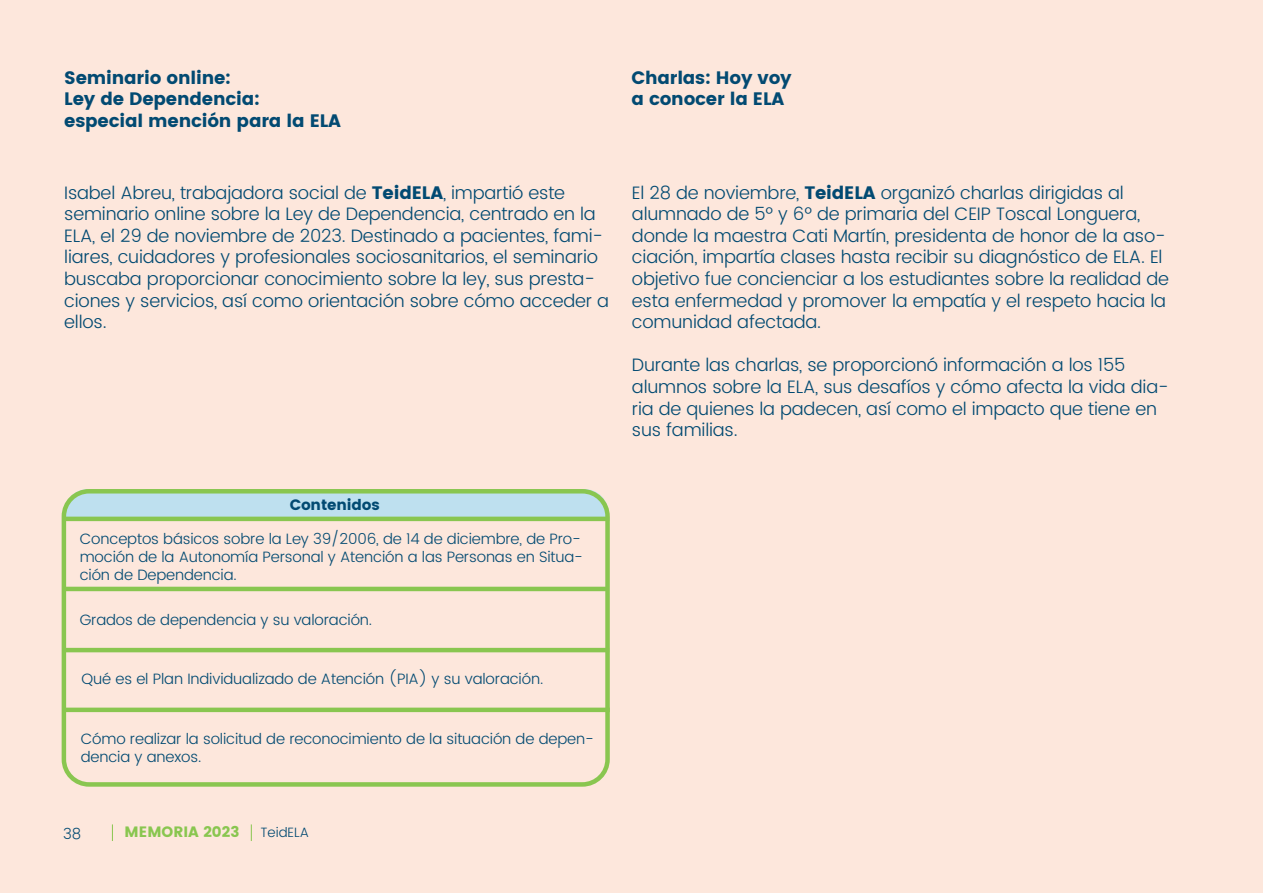
<style>
.page{position:relative;width:1263px;height:893px;background:#fde7dc}
.page>*{position:absolute;margin:0;border:0;box-sizing:border-box;transform-origin:0 0}
.t1{font:300 18px/21.6px "Poppins";letter-spacing:-.01em;color:#024a72}
.t2{font:18px "Poppins";letter-spacing:-.01em;color:#024a72}
.t3{font:300 15px/18px "Poppins";letter-spacing:-.01em;color:#024a72}
.t4{font:15px "Poppins";color:#89c650}
.t5{font:15px "Poppins";letter-spacing:-.01em;color:#024a72}
.t6{font:300 13.5px "Poppins";color:#024a72}
.s1{font-weight:400}
</style>
<div class="page">
<svg style="left:251px;top:824px;width:1px;height:17px"></svg>
<svg style="left:112px;top:824px;width:1px;height:17px"></svg>
<div style="left:67px;top:494px;width:538px;height:23px;background:#bee0ef"></div>
<div style="left:62px;top:489px;width:548px;height:298px;border:4px solid #89c650;border-radius:25px"></div>
<hr style="left:62px;top:517px;width:547px;height:4px;background:#89c650">
<hr style="left:62px;top:648px;width:547px;height:4px;background:#89c650">
<hr style="left:63px;top:587px;width:545px;height:4px;background:#89c650">
<hr style="left:63px;top:708px;width:547px;height:4px;background:#89c650">
<p class="t2" style="left:64px;top:67px;width:168px">Seminario online:</p>
<p class="t2" style="left:64px;top:89px;width:197px">Ley de Dependencia:</p>
<p class="t2" style="left:64px;top:110px;width:278px">especial mención para la ELA</p>
<p class="t1" style="left:64px;top:182px;width:546px">Isabel Abreu, trabajadora social de <span class="s1">TeidELA</span>, impartió este seminario online sobre la Ley de Dependencia, centrado en la ELA, el 29 de noviembre de 2023. Destinado a pacientes, fami&shy;liares, cuidadores y profesionales sociosanitarios, el seminario buscaba proporcionar conocimiento sobre la ley, sus presta&shy;ciones y servicios, así como orientación sobre cómo acceder a ellos.</p>
<p class="t2" style="left:631px;top:67px;width:162px">Charlas: Hoy voy</p>
<p class="t2" style="left:631px;top:89px;width:154px">a conocer la ELA</p>
<p class="t1" style="left:632px;top:182px;width:538px">El 28 de noviembre, <span class="s1">TeidELA</span> organizó charlas dirigidas al alumnado de 5º y 6º de primaria del CEIP Toscal Longuera, donde la maestra Cati Martín, presidenta de honor de la aso&shy;ciación, impartía clases hasta recibir su diagnóstico de ELA. El objetivo fue concienciar a los estudiantes sobre la realidad de esta enfermedad y promover la empatía y el respeto hacia la comunidad afectada.</p>
<p class="t1" style="left:632px;top:355px;width:538px">Durante las charlas, se proporcionó información a los 155 alumnos sobre la ELA, sus desafíos y cómo afecta la vida dia&shy;ria de quienes la padecen, así como el impacto que tiene en sus familias.</p>
<p class="t5" style="left:290px;top:496px;width:92px">Contenidos</p>
<p class="t3" style="left:80px;top:530px;width:505px">Conceptos básicos sobre la Ley 39/2006, de 14 de diciembre, de Pro&shy;moción de la Autonomía Personal y Atención a las Personas en Situa&shy;ción de Dependencia.</p>
<p class="t3" style="left:80px;top:612px;width:294px">Grados de dependencia y su valoración.</p>
<p class="t3" style="left:82px;top:671px;width:463px">Qué es el Plan Individualizado de Atención (PIA) y su valoración.</p>
<p class="t3" style="left:81px;top:730px;width:515px">Cómo realizar la solicitud de reconocimiento de la situación de depen&shy;dencia y anexos.</p>
<p class="t3" style="left:63px;top:826px;width:20px">38</p>
<p class="t4" style="left:125px;top:823px;width:116px">MEMORIA 2023</p>
<p class="t6" style="left:260px;top:823px;width:50px">TeidELA</p>
</div>
